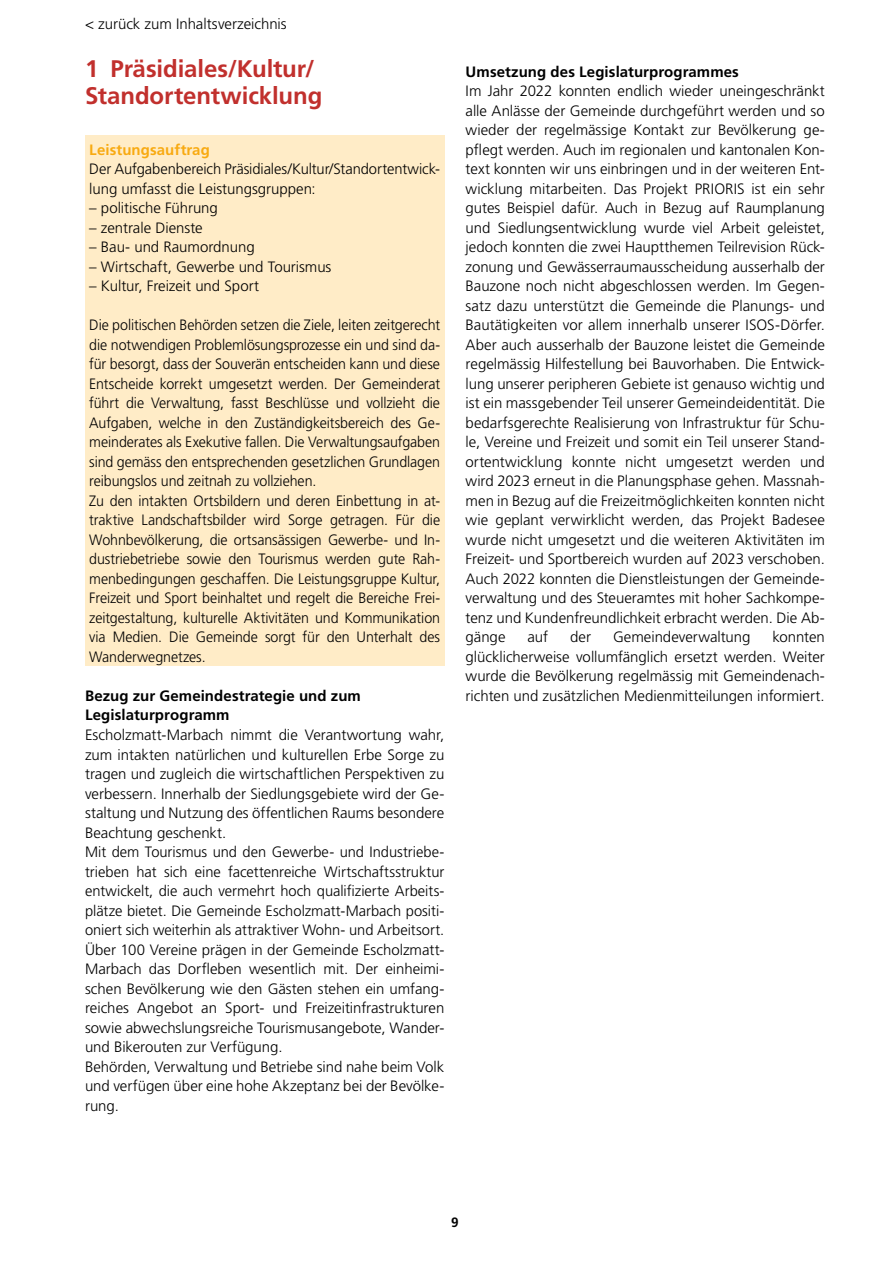
<style>
.page{position:relative;width:893px;height:1263px;background:#fff}
.page>*{position:absolute;margin:0;border:0;box-sizing:border-box;transform-origin:0 0}
.t1{font:700 24px/27px "Frutiger LT Std";letter-spacing:-.005em;color:#c1302d}
.t2{font:300 15px/19.5px "Frutiger LT Std";letter-spacing:-.005em;color:#000}
.t3{font:300 15px/19.5px "Frutiger LT Std";letter-spacing:-.005em;color:#000;scale:.95 1}
.t4{font:700 15px/19.5px "Frutiger LT Std";letter-spacing:.005em;color:#000}
.t5{font:700 15px "Frutiger LT Std";letter-spacing:.005em;color:#f8aa11}
.t6{font:700 13.5px "Frutiger LT Std";color:#000}
</style>
<div class="page">
<div style="left:85px;top:135px;width:359px;height:531px;background:#ffecc7"></div>
<p class="t2" style="left:85px;top:14px;width:203px">&lt; zurück zum Inhaltsverzeichnis</p>
<h1 class="t1" style="left:85px;top:55px;width:239px">1 Präsidiales/Kultur/<br>Standortentwicklung</h1>
<p class="t5" style="left:89px;top:141px;width:122px">Leistungsauftrag</p>
<p class="t2" style="left:89px;top:160px;width:351px">Der Aufgabenbereich Präsidiales/Kultur/Standortentwick&shy;lung umfasst die Leistungsgruppen:</p>
<p class="t2" style="left:89px;top:199px;width:130px">– politische Führung</p>
<p class="t2" style="left:89px;top:218px;width:115px">– zentrale Dienste</p>
<p class="t2" style="left:89px;top:238px;width:167px">– Bau- und Raumordnung</p>
<p class="t2" style="left:89px;top:257px;width:244px">– Wirtschaft, Gewerbe und Tourismus</p>
<p class="t2" style="left:89px;top:277px;width:171px">– Kultur, Freizeit und Sport</p>
<p class="t3" style="left:89px;top:316px;width:371px">Die politischen Behörden setzen die Ziele, leiten zeitgerecht die notwendigen Problemlösungsprozesse ein und sind da&shy;für besorgt, dass der Souverän entscheiden kann und diese Entscheide korrekt umgesetzt werden. Der Gemeinderat führt die Verwaltung, fasst Beschlüsse und vollzieht die Aufgaben, welche in den Zuständigkeitsbereich des Ge&shy;meinderates als Exekutive fallen. Die Verwaltungsaufgaben sind gemäss den entsprechenden gesetzlichen Grundlagen reibungslos und zeitnah zu vollziehen.<br>Zu den intakten Ortsbildern und deren Einbettung in at&shy;traktive Landschaftsbilder wird Sorge getragen. Für die Wohnbevölkerung, die ortsansässigen Gewerbe- und In&shy;dustriebetriebe sowie den Tourismus werden gute Rah&shy;menbedingungen geschaffen. Die Leistungsgruppe Kultur, Freizeit und Sport beinhaltet und regelt die Bereiche Frei&shy;zeitgestaltung, kulturelle Aktivitäten und Kommunikation via Medien. Die Gemeinde sorgt für den Unterhalt des Wanderwegnetzes.</p>
<p class="t4" style="left:85px;top:686px;width:277px">Bezug zur Gemeindestrategie und zum<br>Legislaturprogramm</p>
<p class="t2" style="left:85px;top:725px;width:361px">Escholzmatt-Marbach nimmt die Verantwortung wahr, zum intakten natürlichen und kulturellen Erbe Sorge zu tragen und zugleich die wirtschaftlichen Perspektiven zu verbessern. Innerhalb der Siedlungsgebiete wird der Ge&shy;staltung und Nutzung des öffentlichen Raums besondere Beachtung geschenkt.<br>Mit dem Tourismus und den Gewerbe- und Industriebe&shy;trieben hat sich eine facettenreiche Wirtschaftsstruktur entwickelt, die auch vermehrt hoch qualifizierte Arbeits&shy;plätze bietet. Die Gemeinde Escholzmatt-Marbach positi&shy;oniert sich weiterhin als attraktiver Wohn- und Arbeitsort.<br>Über 100 Vereine prägen in der Gemeinde Escholzmatt-Marbach das Dorfleben wesentlich mit. Der einheimi&shy;schen Bevölkerung wie den Gästen stehen ein umfang&shy;reiches Angebot an Sport- und Freizeitinfrastrukturen sowie abwechslungsreiche Tourismusangebote, Wander&shy;und Bikerouten zur Verfügung.<br>Behörden, Verwaltung und Betriebe sind nahe beim Volk und verfügen über eine hohe Akzeptanz bei der Bevölke&shy;rung.</p>
<p class="t4" style="left:466px;top:62px;width:275px">Umsetzung des Legislaturprogrammes</p>
<p class="t2" style="left:466px;top:82px;width:361px;text-align:justify">Im Jahr 2022 konnten endlich wieder uneingeschränkt alle Anlässe der Gemeinde durchgeführt werden und so wieder der regelmässige Kontakt zur Bevölkerung ge&shy;pflegt werden. Auch im regionalen und kantonalen Kon&shy;text konnten wir uns einbringen und in der weiteren Ent&shy;wicklung mitarbeiten. Das Projekt PRIORIS ist ein sehr gutes Beispiel dafür. Auch in Bezug auf Raumplanung und Siedlungsentwicklung wurde viel Arbeit geleistet, jedoch konnten die zwei Hauptthemen Teilrevision Rück&shy;zonung und Gewässerraumausscheidung ausserhalb der Bauzone noch nicht abgeschlossen werden. Im Gegen&shy;satz dazu unterstützt die Gemeinde die Planungs- und Bautätigkeiten vor allem innerhalb unserer ISOS-Dörfer.<br>Aber auch ausserhalb der Bauzone leistet die Gemeinde regelmässig Hilfestellung bei Bauvorhaben. Die Entwick&shy;lung unserer peripheren Gebiete ist genauso wichtig und ist ein massgebender Teil unserer Gemeindeidentität. Die bedarfsgerechte Realisierung von Infrastruktur für Schu&shy;le, Vereine und Freizeit und somit ein Teil unserer Stand&shy;ortentwicklung konnte nicht umgesetzt werden und wird 2023 erneut in die Planungsphase gehen. Massnah&shy;men in Bezug auf die Freizeitmöglichkeiten konnten nicht wie geplant verwirklicht werden, das Projekt Badesee wurde nicht umgesetzt und die weiteren Aktivitäten im Freizeit- und Sportbereich wurden auf 2023 verschoben.<br>Auch 2022 konnten die Dienstleistungen der Gemeinde&shy;verwaltung und des Steueramtes mit hoher Sachkompe&shy;tenz und Kundenfreundlichkeit erbracht werden. Die Ab&shy;gänge</p>
<p class="t2" style="left:527px;top:628px;width:22px">auf</p>
<p class="t2" style="left:570px;top:628px;width:22px">der</p>
<p class="t2" style="left:613px;top:628px;width:139px">Gemeindeverwaltung</p>
<p class="t2" style="left:466px;top:628px;width:361px;text-align:justify;text-indent:307px">konnten glücklicherweise vollumfänglich ersetzt werden. Weiter wurde die Bevölkerung regelmässig mit Gemeindenach&shy;richten und zusätzlichen Medienmitteilungen informiert.</p>
<p class="t6" style="left:451px;top:1214px;width:9px">9</p>
</div>
